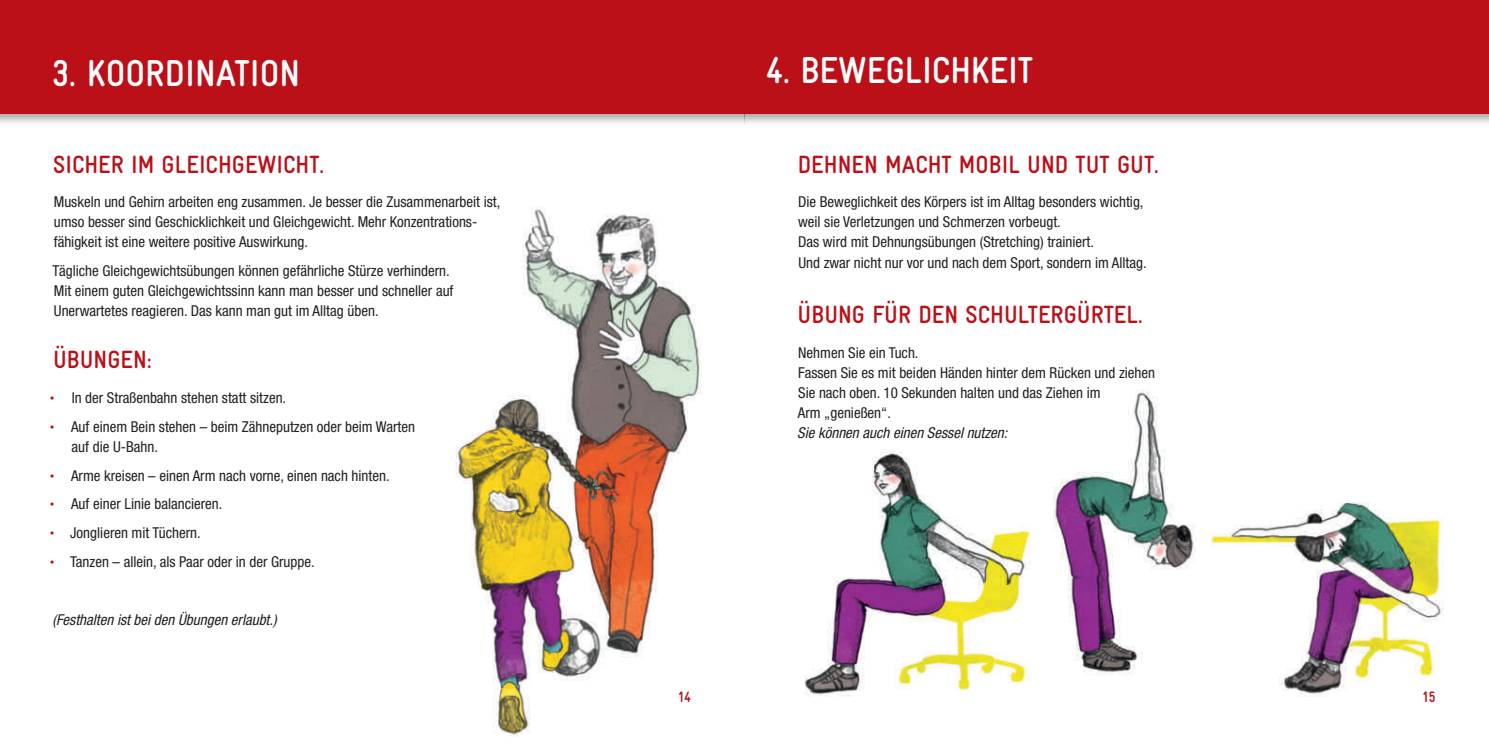
<style>
.page{position:relative;width:1489px;height:745px;background:#fff}
.page>*{position:absolute;margin:0;border:0;box-sizing:border-box;transform-origin:0 0}
.t1{font:700 37.5px "Gravur Condensed";letter-spacing:-.005em;color:#fff}
.t2{font:700 25px "Gravur Condensed";color:#bb1018}
.t3{font:condensed 15px/20px "Helvetica Neue LT Std";color:#231f20}
.t4{font:italic condensed 15px "Helvetica Neue LT Std";color:#231f20}
.t5{font:700 15px "Gravur Condensed";color:#bb1018}
.s1{font-family:"Gravur Condensed";font-weight:700;font-stretch:normal;color:#bb1018}
</style>
<div class="page">
<div style="left:0;top:0;width:744px;height:127px;background:#231f20;opacity:.4"></div>
<div style="left:0;top:0;width:744px;height:113px;background:#bb1018"></div>
<img style="left:455px;top:207px;width:247px;height:528px">
<div style="left:744px;top:0;width:744px;height:127px;background:#231f20;opacity:.4"></div>
<div style="left:744px;top:0;width:744px;height:113px;background:#bb1018"></div>
<img style="left:804px;top:389px;width:640px;height:307px">
<h1 class="t1" style="left:52px;top:52px;width:250px">3. KOORDINATION</h1>
<h2 class="t2" style="left:53px;top:150px;width:272px">SICHER IM GLEICHGEWICHT.</h2>
<p class="t3" style="left:54px;top:192px;width:448px">Muskeln und Gehirn arbeiten eng zusammen. Je besser die Zusammenarbeit ist, umso besser sind Geschicklichkeit und Gleichgewicht. Mehr Konzentrations&shy;fähigkeit ist eine weitere positive Auswirkung.</p>
<p class="t3" style="left:52px;top:261px;width:402px">Tägliche Gleichgewichtsübungen können gefährliche Stürze verhindern.<br>Mit einem guten Gleichgewichtssinn kann man besser und schneller auf<br>Unerwartetes reagieren. Das kann man gut im Alltag üben.</p>
<h2 class="t2" style="left:53px;top:345px;width:100px">ÜBUNGEN:</h2>
<p class="t3" style="left:50px;top:387px;width:238px"><span class="s1">•</span> In der Straßenbahn stehen statt sitzen.</p>
<p class="t3" style="left:72px;top:416px;width:345px;text-indent:-22px"><span class="s1">•</span> Auf einem Bein stehen – beim Zähneputzen oder beim Warten auf die U-Bahn.</p>
<p class="t3" style="left:50px;top:465px;width:341px"><span class="s1">•</span> Arme kreisen – einen Arm nach vorne, einen nach hinten.</p>
<p class="t3" style="left:50px;top:493px;width:174px"><span class="s1">•</span> Auf einer Linie balancieren.</p>
<p class="t3" style="left:50px;top:522px;width:152px"><span class="s1">•</span> Jonglieren mit Tüchern.</p>
<p class="t3" style="left:50px;top:551px;width:266px"><span class="s1">•</span> Tanzen – allein, als Paar oder in der Gruppe.</p>
<p class="t4" style="left:53px;top:610px;width:225px">(Festhalten ist bei den Übungen erlaubt.)</p>
<h1 class="t1" style="left:765px;top:49px;width:269px">4. BEWEGLICHKEIT</h1>
<h2 class="t2" style="left:797px;top:150px;width:362px">DEHNEN MACHT MOBIL UND TUT GUT.</h2>
<p class="t3" style="left:798px;top:192px;width:350px">Die Beweglichkeit des Körpers ist im Alltag besonders wichtig, weil sie Verletzungen und Schmerzen vorbeugt.<br>Das wird mit Dehnungsübungen (Stretching) trainiert.<br>Und zwar nicht nur vor und nach dem Sport, sondern im Alltag.</p>
<h2 class="t2" style="left:797px;top:300px;width:346px">ÜBUNG FÜR DEN SCHULTERGÜRTEL.</h2>
<p class="t3" style="left:797px;top:342px;width:359px">Nehmen Sie ein Tuch.<br>Fassen Sie es mit beiden Händen hinter dem Rücken und ziehen Sie nach oben. 10 Sekunden halten und das Ziehen im<br>Arm „genießen“.</p>
<p class="t4" style="left:797px;top:423px;width:212px">Sie können auch einen Sessel nutzen:</p>
<p class="t5" style="left:677px;top:688px;width:15px">14</p>
<p class="t5" style="left:1422px;top:688px;width:15px">15</p>
</div>
